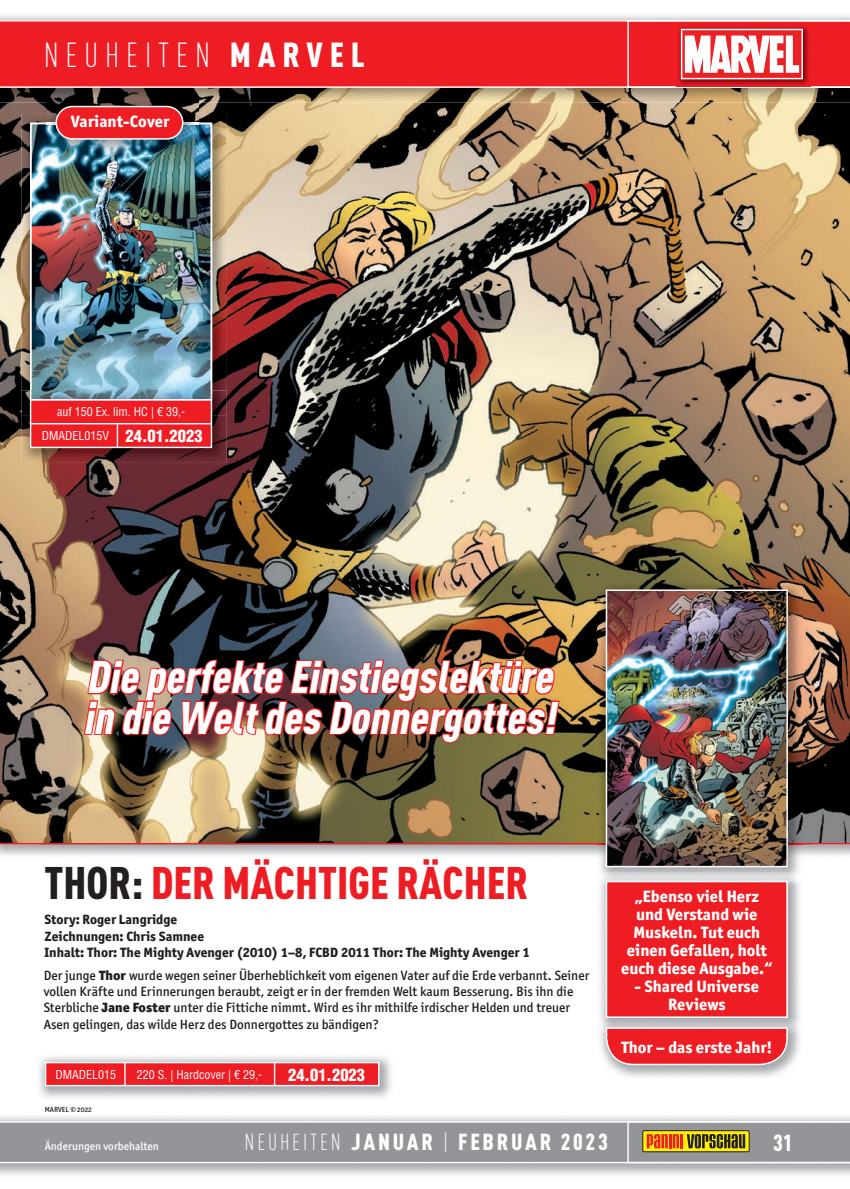
<style>
.page{position:relative;width:850px;height:1189px;background:#fff}
.page>*{position:absolute;margin:0;border:0;box-sizing:border-box;transform-origin:0 0}
.t1{font:italic 900 45px/40.5px "DIN Cond";color:#fff}
.t2{font:900 45px "DIN Cond";color:#ee1d23}
.t3{font:300 34.35px "DIN Cond";letter-spacing:.2em;color:#fff}
.t4{font:900 22.8px "DIN Cond";letter-spacing:.12em;color:#fff}
.t5{font:800 16.5px/18px "Officina San ITC";color:#fff;text-align:center}
.t6{font:900 condensed 16.5px "Helvetica";color:#fff}
.t7{font:13.5px/16.2px "Officina San ITC Medium OS";color:#231f20}
.t8{font:800 13.5px/16.5px "Officina San ITC";color:#231f20}
.t9{font:condensed 12px "Helvetica";color:#fff}
.t10{font:11.4px "Officina San ITC Medium OS";color:#fff}
.t11{font:7.5px "Officina San ITC Medium OS";color:#231f20}
.s1{font-weight:900}
.s2{font-weight:900;font-size:16.5px}
.s3{color:#231f20}
.s4{font-family:"Officina San ITC Black OS"}
.s5{font-weight:300}
</style>
<div class="page">
<img style="left:40px;top:844px;width:557px;height:12px">
<img style="left:802px;top:844px;width:9px;height:12px">
<img style="left:0;top:102px;width:850px;height:742px">
<img style="left:82px;top:658px;width:479px;height:86px">
<img style="left:21px;top:114px;width:206px;height:276px">
<img style="left:30px;top:123px;width:182px;height:267px">
<img style="left:21px;top:415px;width:206px;height:48px">
<img style="left:21px;top:390px;width:206px;height:25px">
<img style="left:30px;top:390px;width:182px;height:9px">
<div style="left:31px;top:400px;width:180px;height:47px;background:#ee1d23"></div>
<div style="left:30px;top:399px;width:182px;height:49px;border:1px solid #fff"></div>
<svg style="left:117px;top:424px;width:1px;height:23px"></svg>
<hr style="left:31px;top:423px;width:181px;height:1px;background:#fff">
<img style="left:597px;top:580px;width:205px;height:292px">
<img style="left:597px;top:843px;width:205px;height:1px">
<img style="left:609px;top:592px;width:176px;height:272px">
<div style="left:606px;top:589px;width:182px;height:278px;border:2px solid #fff"></div>
<img style="left:39px;top:1056px;width:352px;height:42px">
<div style="left:46px;top:1062px;width:333px;height:23px;background:#ee1d23"></div>
<div style="left:45px;top:1061px;width:334px;height:25px;border:1px solid #fff"></div>
<hr style="left:124px;top:1062px;width:2px;height:23px;background:#fff">
<svg style="left:274px;top:1062px;width:1px;height:23px"></svg>
<img style="left:600px;top:881px;width:200px;height:137px">
<div style="left:606px;top:880px;width:182px;height:137px;background:#ee1d23"></div>
<img style="left:600px;top:1032px;width:200px;height:46px">
<svg style="left:605px;top:1026px;width:183px;height:39px;background:#eb3d42"></svg>
<svg style="left:0;top:1121px;width:850px;height:41px;background:#9a9993"></svg>
<img style="left:0;top:88px;width:850px;height:14px">
<div style="left:0;top:20px;width:627px;height:68px;background:#ee1d23"></div>
<svg style="left:627px;top:21px;width:223px;height:66px"></svg>
<div style="left:681px;top:29px;width:122px;height:50px;border:2px solid #fff"></div>
<img style="left:47px;top:97px;width:151px;height:57px">
<img style="left:47px;top:123px;width:151px;height:1px">
<div style="left:56px;top:106px;width:127px;height:33px;background:#ee1d23;border-radius:16px"></div>
<div style="left:55px;top:106px;width:128px;height:34px;border:2px solid #fff;border-radius:16px"></div>
<h2 class="t3" style="left:44px;top:35px;width:322px">NEUHEITEN <span class="s1">MARVEL</span></h2>
<p class="t5" style="left:71px;top:112px;width:100px">Variant-Cover</p>
<p class="t9" style="left:57px;top:404px;width:129px">auf 150 Ex. lim. HC | € 39,-</p>
<p class="t9" style="left:42px;top:428px;width:162px">DMADEL015V <span class="s2">24.01.2023</span></p>
<h1 class="t1" style="left:83px;top:655px;width:483px">Die perfekte Einstiegslektüre in die Weltdes Donnergottes!</h1>
<h1 class="t2" style="left:45px;top:854px;width:485px"><span class="s3">THOR:</span> DER MÄCHTIGE RÄCHER</h1>
<p class="t8" style="left:45px;top:911px;width:486px">Story: Roger Langridge<br>Zeichnungen: Chris Samnee<br>Inhalt: Thor: The Mighty Avenger (2010) 1–8, FCBD 2011 Thor: The Mighty Avenger 1</p>
<p class="t7" style="left:44px;top:967px;width:547px">Der junge <span class="s4">Thor</span> wurde wegen seiner Überheblichkeit vom eigenen Vater auf die Erde verbannt. Seiner vollen Kräfte und Erinnerungen beraubt, zeigt er in der fremden Welt kaum Besserung. Bis ihn die Sterbliche <span class="s4">Jane Foster</span> unter die Fittiche nimmt. Wird es ihr mithilfe irdischer Helden und treuer Asen gelingen, das wilde Herz des Donnergottes zu bändigen?</p>
<p class="t9" style="left:55px;top:1067px;width:62px">DMADEL015</p>
<p class="t9" style="left:137px;top:1067px;width:127px">220 S. | Hardcover | € 29,-</p>
<p class="t6" style="left:288px;top:1064px;width:78px">24.01.2023</p>
<p class="t11" style="left:45px;top:1105px;width:48px">MARVEL © 2022</p>
<p class="t5" style="left:621px;top:887px;width:153px">„Ebenso viel Herz und Verstand wie<br>Muskeln. Tut euch einen Gefallen, holt euch diese Ausgabe.“</p>
<p class="t5" style="left:634px;top:977px;width:126px">- Shared Universe<br>Reviews</p>
<p class="t5" style="left:621px;top:1038px;width:153px">Thor – das erste Jahr!</p>
<h3 class="t4" style="left:245px;top:1127px;width:365px"><span class="s5">NEUHEITEN</span> JANUAR <span class="s5">|</span> FEBRUAR 2023</h3>
<p class="t10" style="left:45px;top:1139px;width:116px">Änderungen vorbehalten</p>
<h3 class="t4" style="left:773px;top:1128px;width:21px">31</h3>
</div>
